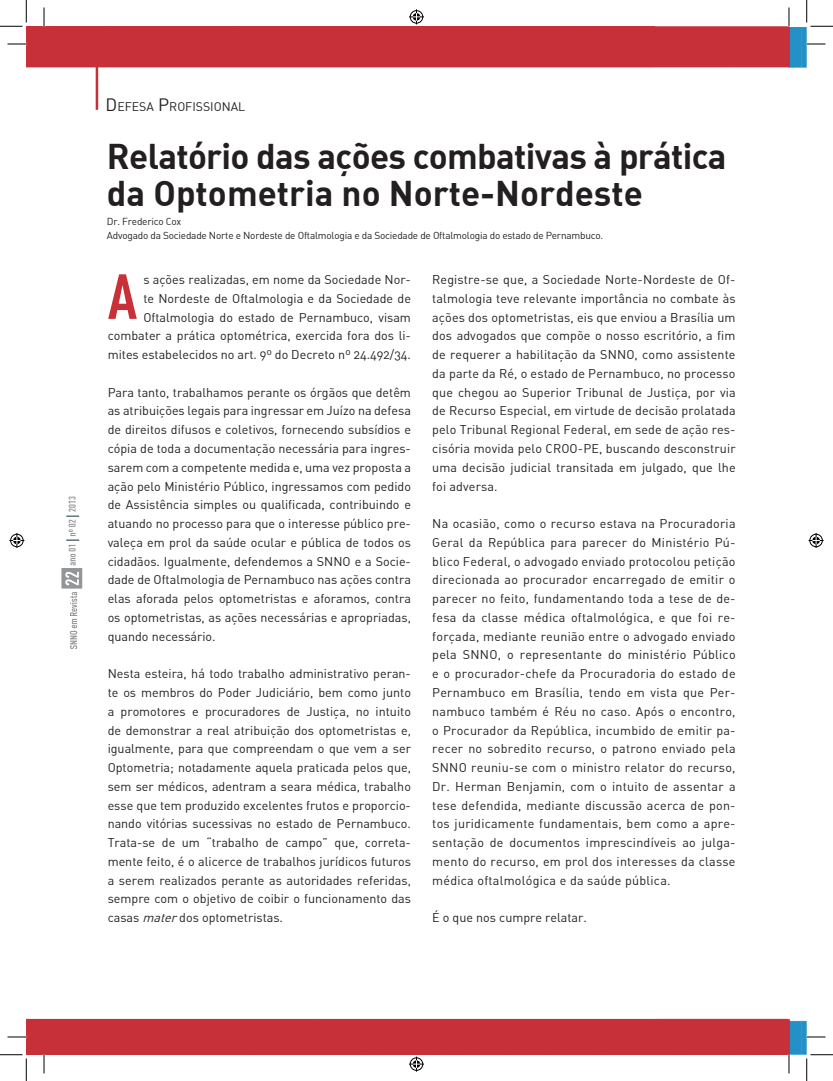
<style>
.page{position:relative;width:833px;height:1081px;background:#fff}
.page>*{position:absolute;margin:0;border:0;box-sizing:border-box;transform-origin:0 0}
.t1{font:700 62.5px "DIN Cond";color:#c83138}
.t2{font:35px/37.5px "DIN Bold";letter-spacing:-.02em;color:#231f20}
.t3{font:12.5px/18.8px "DIN Alternate";color:#231f20;text-align:justify}
.t4{font:12.25px "DIN Alternate";color:#231f20}
.t5{font:10px/13.8px "DIN Alternate";letter-spacing:-.02em;color:#231f20}
.s1{font-size:17.5px}
.s2{font-style:italic}
</style>
<div class="page">
<img style="left:26px;top:26px;width:780px;height:1028px">
<img style="left:70px;top:592px;width:7px;height:57px">
<img style="left:68px;top:496px;width:8px;height:69px">
<img style="left:62px;top:568px;width:20px;height:20px">
<img style="left:65px;top:571px;width:14px;height:14px">
<svg style="left:66px;top:539px;width:13px;height:1px"></svg>
<svg style="left:66px;top:515px;width:13px;height:1px"></svg>
<svg style="left:8px;top:43px;width:18px;height:1px"></svg>
<svg style="left:806px;top:42px;width:19px;height:4px"></svg>
<svg style="left:43px;top:7px;width:1px;height:19px"></svg>
<svg style="left:42px;top:1054px;width:4px;height:19px"></svg>
<svg style="left:789px;top:7px;width:1px;height:19px"></svg>
<svg style="left:786px;top:1054px;width:4px;height:19px"></svg>
<svg style="left:8px;top:44px;width:18px;height:1px"></svg>
<svg style="left:806px;top:44px;width:19px;height:1px"></svg>
<svg style="left:8px;top:1036px;width:18px;height:1px"></svg>
<svg style="left:806px;top:1036px;width:19px;height:1px"></svg>
<svg style="left:44px;top:7px;width:1px;height:19px"></svg>
<svg style="left:44px;top:1054px;width:1px;height:19px"></svg>
<svg style="left:788px;top:7px;width:1px;height:19px"></svg>
<svg style="left:788px;top:1054px;width:1px;height:19px"></svg>
<svg style="left:0;top:0;width:27px;height:27px"></svg>
<svg style="left:0;top:1053px;width:27px;height:27px"></svg>
<svg style="left:805px;top:0;width:27px;height:27px"></svg>
<svg style="left:805px;top:1053px;width:27px;height:27px"></svg>
<div style="left:408px;top:9px;width:16px;height:16px;border:3px solid #fff;border-radius:50%"></div>
<svg style="left:409px;top:9px;width:15px;height:15px"></svg>
<div style="left:408px;top:1055px;width:16px;height:16px;border:3px solid #fff;border-radius:50%"></div>
<svg style="left:409px;top:1056px;width:15px;height:15px"></svg>
<div style="left:9px;top:532px;width:16px;height:16px;border:3px solid #fff;border-radius:50%"></div>
<svg style="left:9px;top:533px;width:15px;height:15px"></svg>
<div style="left:807px;top:532px;width:16px;height:16px;border:3px solid #fff;border-radius:50%"></div>
<svg style="left:808px;top:533px;width:15px;height:15px"></svg>
<p class="t4" style="left:105px;top:99px;width:141px"><span class="s1">D</span>EFESA <span class="s1">P</span>ROFISSIONAL</p>
<h2 class="t2" style="left:107px;top:136px;width:620px">Relatório das ações combativas à prática da Optometria no Norte-Nordeste</h2>
<p class="t5" style="left:107px;top:214px;width:497px">Dr. Frederico Cox<br>Advogado da Sociedade Norte e Nordeste de Oftalmologia e da Sociedade de Oftalmologia do estado de Pernambuco.</p>
<p class="t3" style="left:432px;top:270px;width:305px">Registre-se que, a Sociedade Norte-Nordeste de Of&shy;talmologia teve relevante importância no combate às ações dos optometristas, eis que enviou a Brasília um dos advogados que compõe o nosso escritório, a fim de requerer a habilitação da SNNO, como assistente da parte da Ré, o estado de Pernambuco, no processo que chegou ao Superior Tribunal de Justiça, por via de Recurso Especial, em virtude de decisão prolatada pelo Tribunal Regional Federal, em sede de ação res&shy;cisória movida pelo CROO-PE, buscando desconstruir uma decisão judicial transitada em julgado, que lhe foi adversa.</p>
<p class="t3" style="left:432px;top:513px;width:305px">Na ocasião, como o recurso estava na Procuradoria Geral da República para parecer do Ministério Pú&shy;blico Federal, o advogado enviado protocolou petição direcionada ao procurador encarregado de emitir o parecer no feito, fundamentando toda a tese de de&shy;fesa da classe médica oftalmológica, e que foi re&shy;forçada, mediante reunião entre o advogado enviado pela SNNO, o representante do ministério Público e o procurador-chefe da Procuradoria do estado de Pernambuco em Brasília, tendo em vista que Per&shy;nambuco também é Réu no caso. Após o encontro, o Procurador da República, incumbido de emitir pa&shy;recer no sobredito recurso, o patrono enviado pela SNNO reuniu-se com o ministro relator do recurso, Dr. Herman Benjamin, com o intuito de assentar a tese defendida, mediante discussão acerca de pon&shy;tos juridicamente fundamentais, bem como a apre&shy;sentação de documentos imprescindíveis ao julga&shy;mento do recurso, em prol dos interesses da classe médica oftalmológica e da saúde pública.</p>
<p class="t3" style="left:432px;top:907px;width:156px">É o que nos cumpre relatar.</p>
<h1 class="t1" style="left:108px;top:258px;width:31px">A</h1>
<p class="t3" style="left:108px;top:270px;width:304px;text-align:right">s ações realizadas, em nome da Sociedade Nor-<br>te Nordeste de Oftalmologia e da Sociedade de Oftalmologia do estado de Pernambuco, visam combater a prática optométrica, exercida fora dos li&shy;mites estabelecidos no art. 9º do Decreto nº 24.492/34.</p>
<p class="t3" style="left:108px;top:382px;width:304px">Para tanto, trabalhamos perante os órgãos que detêm as atribuições legais para ingressar em Juízo na defesa de direitos difusos e coletivos, fornecendo subsídios e cópia de toda a documentação necessária para ingres&shy;sarem com a competente medida e, uma vez proposta a ação pelo Ministério Público, ingressamos com pedido de Assistência simples ou qualificada, contribuindo e atuando no processo para que o interesse público pre&shy;valeça em prol da saúde ocular e pública de todos os cidadãos. Igualmente, defendemos a SNNO e a Socie&shy;dade de Oftalmologia de Pernambuco nas ações contra elas aforada pelos optometristas e aforamos, contra os optometristas, as ações necessárias e apropriadas, quando necessário.</p>
<p class="t3" style="left:108px;top:663px;width:304px">Nesta esteira, há todo trabalho administrativo peran&shy;te os membros do Poder Judiciário, bem como junto a promotores e procuradores de Justiça, no intuito de demonstrar a real atribuição dos optometristas e, igualmente, para que compreendam o que vem a ser Optometria; notadamente aquela praticada pelos que, sem ser médicos, adentram a seara médica, trabalho esse que tem produzido excelentes frutos e proporcio&shy;nando vitórias sucessivas no estado de Pernambuco.<br>Trata-se de um “trabalho de campo” que, correta&shy;mente feito, é o alicerce de trabalhos jurídicos futuros a serem realizados perante as autoridades referidas, sempre com o objetivo de coibir o funcionamento das casas <span class="s2">mater</span>dos optometristas.</p>
</div>
